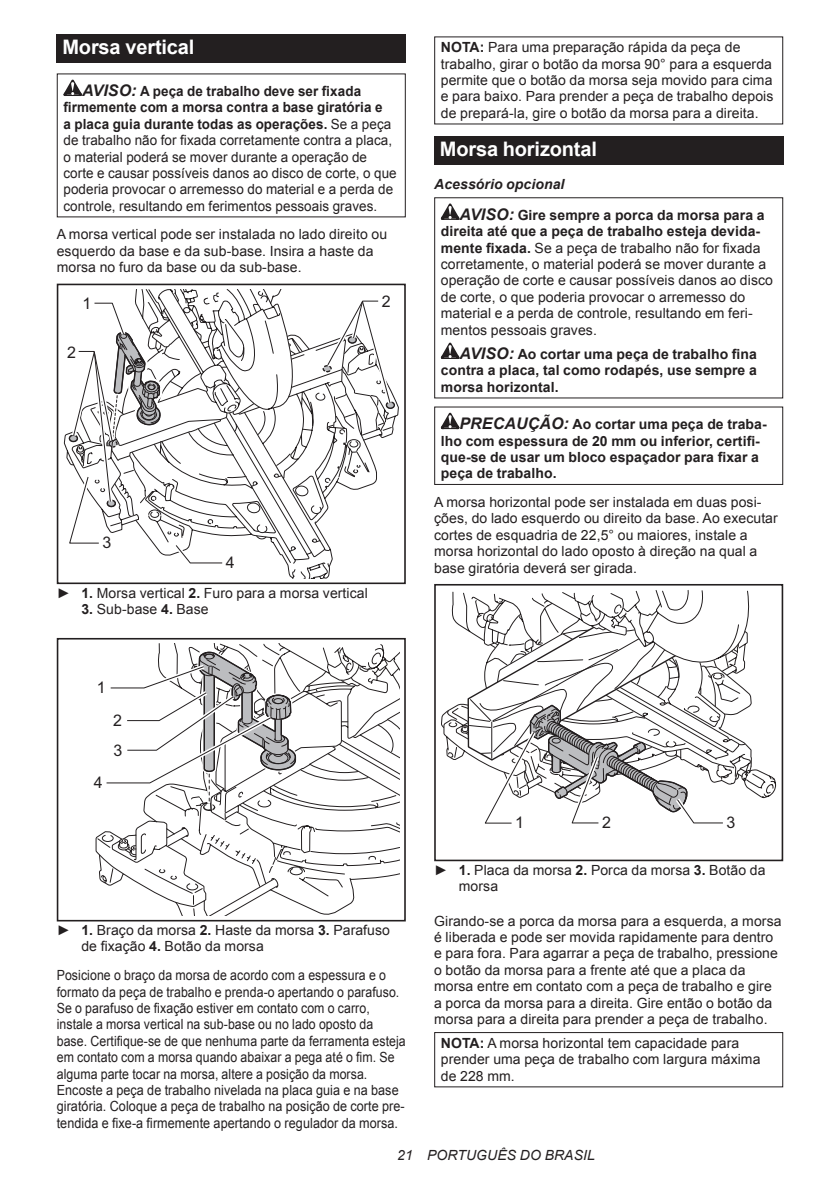
<style>
.page{position:relative;width:840px;height:1191px;background:#fff}
.page>*{position:absolute;margin:0;border:0;box-sizing:border-box;transform-origin:0 0}
.t1{font:700 20px "Arial";letter-spacing:-.01em;color:#fff}
.t2{font:16px "Arial";color:#231f20}
.t3{font:14px/16.4px "Arial";letter-spacing:.005em;color:#231f20}
.t4{font:14px/16.4px "Arial";letter-spacing:.005em;color:#231f20;scale:.88 1}
.t5{font:14px/16.4px "Arial";letter-spacing:.005em;color:#231f20;scale:.96 1}
.t6{font:700 14px/16.4px "Arial";letter-spacing:.005em;color:#231f20}
.t7{font:italic 14px "Arial";letter-spacing:.005em;color:#231f20}
.s1{font-weight:700;font-style:italic;font-size:16px}
.s2{font-weight:700}
.s3{font-style:italic}
.s4{font-style:italic;font-size:16px}
</style>
<div class="page">
<div style="left:57px;top:34px;width:348px;height:29px;background:#231f20"></div>
<svg style="left:63px;top:80px;width:19px;height:16px"></svg>
<div style="left:57px;top:284px;width:348px;height:300px;border:2px solid #231f20"></div>
<svg style="left:64px;top:289px;width:335px;height:278px"></svg>
<svg style="left:145px;top:644px;width:254px;height:263px"></svg>
<svg style="left:96px;top:821px;width:183px;height:95px"></svg>
<div style="left:57px;top:893px;width:73px;height:28px;background:#fff"></div>
<div style="left:57px;top:638px;width:348px;height:283px;border:2px solid #231f20"></div>
<svg style="left:106px;top:648px;width:193px;height:166px"></svg>
<div style="left:434px;top:136px;width:348px;height:28px;background:#231f20"></div>
<svg style="left:440px;top:203px;width:19px;height:17px"></svg>
<svg style="left:440px;top:343px;width:19px;height:16px"></svg>
<svg style="left:440px;top:413px;width:19px;height:16px"></svg>
<div style="left:434px;top:406px;width:348px;height:79px;border:1px solid #231f20"></div>
<div style="left:434px;top:584px;width:348px;height:277px;border:2px solid #231f20"></div>
<svg style="left:443px;top:584px;width:308px;height:240px"></svg>
<div style="left:434px;top:1032px;width:348px;height:55px;border:1px solid #231f20"></div>
<h1 class="t1" style="left:62px;top:34px;width:133px">Morsa vertical</h1>
<p class="t5" style="left:63px;top:83px;width:348px;text-indent:19px"><span class="s1">AVISO:</span> <span class="s2">A peça de trabalho deve ser fixada firmemente com a morsa contra a base giratória e<br>a placa guia durante todas as operações.</span> Se a peça de trabalho não for fixada corretamente contra a placa, o material poderá se mover durante a operação de corte e causar possíveis danos ao disco de corte, o que poderia provocar o arremesso do material e a perda de controle, resultando em ferimentos pessoais graves.</p>
<p class="t3" style="left:57px;top:226px;width:332px">A morsa vertical pode ser instalada no lado direito ou esquerdo da base e da sub-base. Insira a haste da morsa no furo da base ou da sub-base.</p>
<p class="t2" style="left:82px;top:293px;width:10px">1</p>
<p class="t2" style="left:381px;top:291px;width:10px">2</p>
<p class="t2" style="left:67px;top:342px;width:10px">2</p>
<p class="t2" style="left:102px;top:531px;width:10px">3</p>
<p class="t2" style="left:226px;top:551px;width:10px">4</p>
<p class="t3" style="left:57px;top:584px;width:312px">► <span class="s2">1.</span> Morsa vertical <span class="s2">2.</span> Furo para a morsa vertical</p>
<p class="t3" style="left:81px;top:601px;width:129px"><span class="s2">3.</span> Sub-base <span class="s2">4.</span> Base</p>
<p class="t2" style="left:97px;top:677px;width:10px">1</p>
<p class="t2" style="left:94px;top:772px;width:10px">4</p>
<p class="t2" style="left:113px;top:710px;width:10px">2</p>
<p class="t2" style="left:113px;top:739px;width:10px">3</p>
<p class="t3" style="left:81px;top:922px;width:310px;text-indent:-25px">► <span class="s2">1.</span> Braço da morsa <span class="s2">2.</span> Haste da morsa <span class="s2">3.</span> Parafuso de fixação <span class="s2">4.</span> Botão da morsa</p>
<p class="t4" style="left:57px;top:967px;width:398px">Posicione o braço da morsa de acordo com a espessura e o formato da peça de trabalho e prenda-o apertando o parafuso.<br>Se o parafuso de fixação estiver em contato com o carro, instale a morsa vertical na sub-base ou no lado oposto da base. Certifique-se de que nenhuma parte da ferramenta esteja em contato com a morsa quando abaixar a pega até o fim. Se alguma parte tocar na morsa, altere a posição da morsa.<br>Encoste a peça de trabalho nivelada na placa guia e na base giratória. Coloque a peça de trabalho na posição de corte pre&shy;tendida e fixe-a firmemente apertando o regulador da morsa.</p>
<p class="t3" style="left:440px;top:39px;width:334px"><span class="s2">NOTA:</span> Para uma preparação rápida da peça de trabalho, girar o botão da morsa 90° para a esquerda permite que o botão da morsa seja movido para cima e para baixo. Para prender a peça de trabalho depois de prepará-la, gire o botão da morsa para a direita.</p>
<h1 class="t1" style="left:439px;top:135px;width:158px">Morsa horizontal</h1>
<p class="t6" style="left:459px;top:169px;width:306px;line-height:30.6px;text-indent:-25px"><span class="s3">Acessório opcional<br></span><span class="s4">AVISO:</span> Gire sempre a porca da morsa para a</p>
<p class="t3" style="left:440px;top:223px;width:333px"><span class="s2">direita até que a peça de trabalho esteja devida&shy;mente fixada.</span> Se a peça de trabalho não for fixada corretamente, o material poderá se mover durante a operação de corte e causar possíveis danos ao disco de corte, o que poderia provocar o arremesso do material e a perda de controle, resultando em feri&shy;mentos pessoais graves.</p>
<p class="t6" style="left:440px;top:346px;width:317px;text-align:justify;text-indent:19px"><span class="s4">AVISO:</span> Ao cortar uma peça de trabalho fina contra a placa, tal como rodapés, use sempre a morsa horizontal.</p>
<p class="t6" style="left:440px;top:416px;width:327px;text-indent:19px"><span class="s4">PRECAUÇÃO:</span> Ao cortar uma peça de traba&shy;lho com espessura de 20 mm ou inferior, certifi&shy;que-se de usar um bloco espaçador para fixar a peça de trabalho.</p>
<p class="t3" style="left:434px;top:494px;width:345px">A morsa horizontal pode ser instalada em duas posi&shy;ções, do lado esquerdo ou direito da base. Ao executar cortes de esquadria de 22,5° ou maiores, instale a morsa horizontal do lado oposto à direção na qual a base giratória deverá ser girada.</p>
<p class="t2" style="left:515px;top:811px;width:10px">1</p>
<p class="t2" style="left:601px;top:811px;width:10px">2</p>
<p class="t2" style="left:726px;top:811px;width:10px">3</p>
<p class="t3" style="left:458px;top:861px;width:308px;text-indent:-25px">► <span class="s2">1.</span> Placa da morsa <span class="s2">2.</span> Porca da morsa <span class="s2">3.</span> Botão da morsa</p>
<p class="t3" style="left:434px;top:912px;width:348px">Girando-se a porca da morsa para a esquerda, a morsa é liberada e pode ser movida rapidamente para dentro e para fora. Para agarrar a peça de trabalho, pressione o botão da morsa para a frente até que a placa da morsa entre em contato com a peça de trabalho e gire a porca da morsa para a direita. Gire então o botão da morsa para a direita para prender a peça de trabalho.</p>
<p class="t3" style="left:440px;top:1035px;width:321px"><span class="s2">NOTA:</span> A morsa horizontal tem capacidade para prender uma peça de trabalho com largura máxima de 228 mm.</p>
<p class="t7" style="left:397px;top:1146px;width:199px">21 PORTUGUÊS DO BRASIL</p>
</div>
